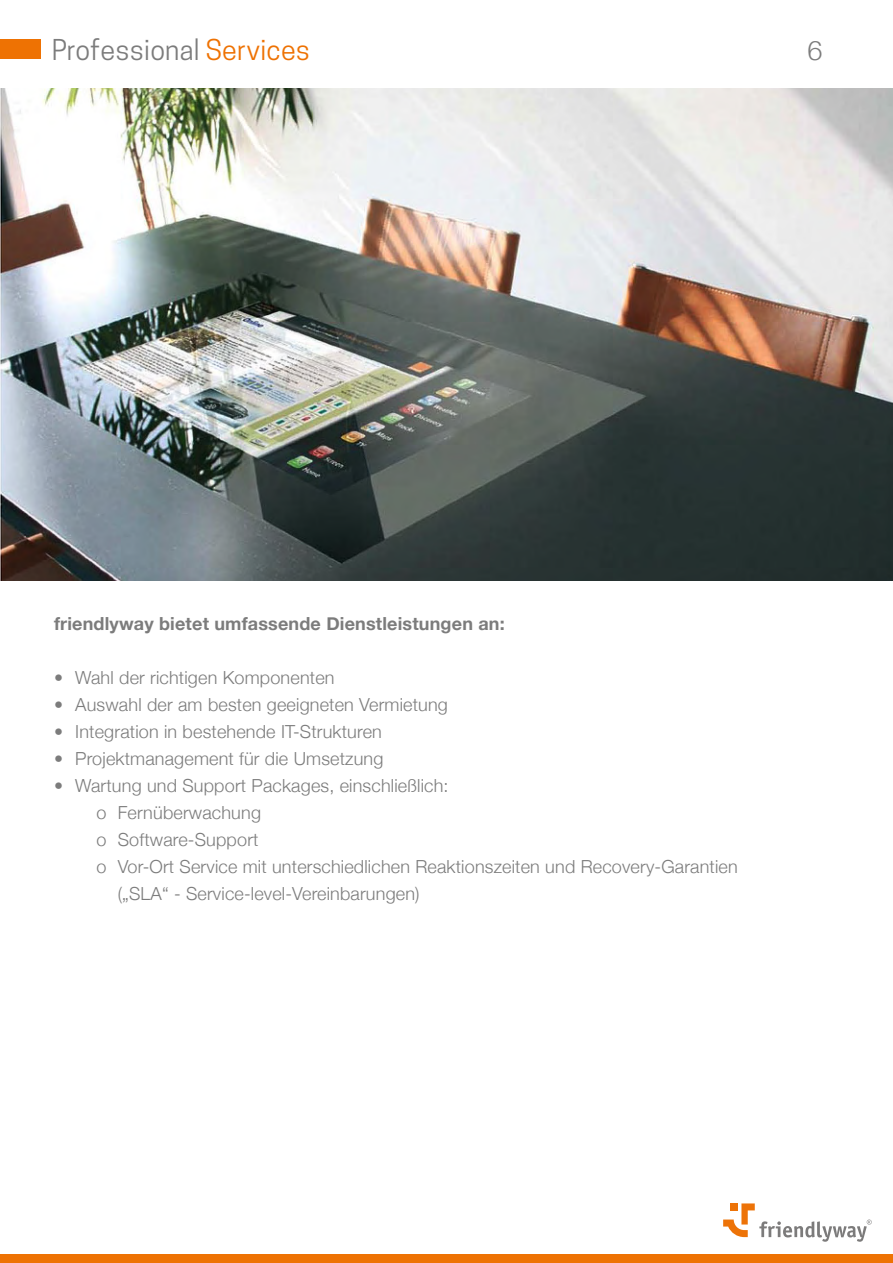
<style>
.page{position:relative;width:893px;height:1263px;background:#fff}
.page>*{position:absolute;margin:0;border:0;box-sizing:border-box;transform-origin:0 0}
.t1{font:27px "Cooper Hewitt";letter-spacing:.01em;color:#7c7c7c}
.t2{font:300 27px "Helvetica Neue";color:#7c7c7c}
.t3{font:300 18px "Helvetica Neue";letter-spacing:.01em;color:#7c7c7c}
.t4{font:700 18px "Helvetica Neue";letter-spacing:.01em;color:#7c7c7c}
.s1{color:#ee7203}
</style>
<div class="page">
<svg style="left:723px;top:1203px;width:149px;height:39px"></svg>
<div style="left:0;top:1254px;width:893px;height:9px;background:#ee7203"></div>
<img style="left:0;top:89px;width:893px;height:491px">
<div style="left:0;top:39px;width:40px;height:20px;background:#ee7203"></div>
<p class="t1" style="left:52px;top:34px;width:260px">Professional <span class="s1">Services</span></p>
<h1 class="t2" style="left:807px;top:28px;width:17px">6</h1>
<p class="t4" style="left:54px;top:609px;width:452px">friendlyway bietet umfassende Dienstleistungen an:</p>
<p class="t3" style="left:54px;top:663px;width:282px">• Wahl der richtigen Komponenten</p>
<p class="t3" style="left:54px;top:690px;width:395px">• Auswahl der am besten geeigneten Vermietung</p>
<p class="t3" style="left:54px;top:717px;width:329px">• Integration in bestehende IT-Strukturen</p>
<p class="t3" style="left:54px;top:744px;width:331px">• Projektmanagement für die Umsetzung</p>
<p class="t3" style="left:54px;top:771px;width:396px">• Wartung und Support Packages, einschließlich:</p>
<p class="t3" style="left:97px;top:798px;width:166px">o Fernüberwachung</p>
<p class="t3" style="left:97px;top:825px;width:164px">o Software-Support</p>
<p class="t3" style="left:97px;top:852px;width:643px">o Vor-Ort Service mit unterschiedlichen Reaktionszeiten und Recovery-Garantien</p>
<p class="t3" style="left:118px;top:879px;width:303px">(„SLA“ - Service-level-Vereinbarungen)</p>
</div>
